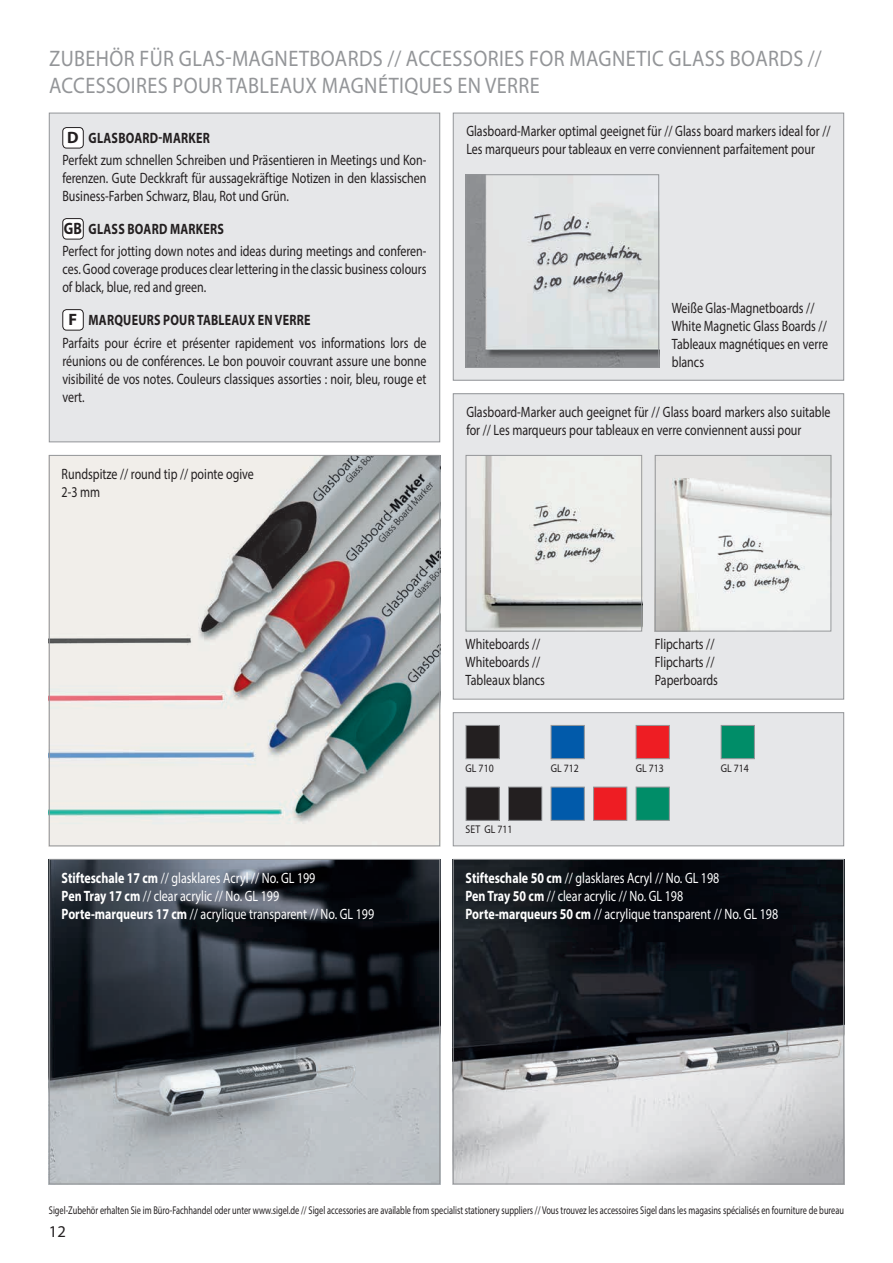
<style>
.page{position:relative;width:893px;height:1263px;background:#fff}
.page>*{position:absolute;margin:0;border:0;box-sizing:border-box;transform-origin:0 0}
.t1{font:22.5px/27px "Myriad Pro";letter-spacing:.02em;color:#939598;scale:.9 1}
.t2{font:16.5px "Myriad Pro";color:#231f20}
.t3{font:15px/18px "Myriad Pro";color:#231f20;scale:.8 1}
.t4{font:15px/18px "Myriad Pro";color:#fff;scale:.8 1}
.t5{font:11.25px "Myriad Pro";color:#231f20;scale:.74 1}
.t6{font:11.25px "Myriad Pro";color:#231f20;scale:.87 1}
.s1{font-weight:700;font-size:16.5px}
.s2{font-weight:700}
</style>
<div class="page">
<div style="left:49px;top:113px;width:391px;height:329px;background:#e6e7e9"></div>
<div style="left:63px;top:128px;width:20px;height:20px;background:#fff;border-radius:4px"></div>
<div style="left:62px;top:127px;width:22px;height:21px;border:1px solid #231f20;border-radius:4px"></div>
<div style="left:63px;top:219px;width:20px;height:20px;background:#fff;border-radius:4px"></div>
<div style="left:62px;top:218px;width:22px;height:21px;border:1px solid #231f20;border-radius:4px"></div>
<div style="left:63px;top:310px;width:20px;height:20px;background:#fff;border-radius:4px"></div>
<div style="left:62px;top:309px;width:22px;height:21px;border:1px solid #231f20;border-radius:4px"></div>
<div style="left:49px;top:113px;width:391px;height:329px;border:1px solid #939598"></div>
<div style="left:453px;top:113px;width:391px;height:267px;background:#e6e7e9"></div>
<div style="left:453px;top:113px;width:391px;height:268px;border:1px solid #939598"></div>
<img style="left:468px;top:176px;width:189px;height:190px">
<div style="left:466px;top:174px;width:193px;height:194px;border:1px solid #939598"></div>
<img style="left:51px;top:861px;width:387px;height:321px">
<div style="left:49px;top:859px;width:391px;height:325px;border:1px solid #939598"></div>
<img style="left:455px;top:861px;width:387px;height:321px">
<div style="left:453px;top:859px;width:391px;height:325px;border:1px solid #939598"></div>
<div style="left:453px;top:394px;width:391px;height:305px;background:#e6e7e9"></div>
<div style="left:453px;top:393px;width:391px;height:306px;border:1px solid #939598"></div>
<img style="left:482px;top:457px;width:158px;height:172px">
<div style="left:466px;top:455px;width:176px;height:176px;border:1px solid #939598"></div>
<img style="left:657px;top:457px;width:172px;height:172px">
<div style="left:655px;top:455px;width:176px;height:176px;border:1px solid #939598"></div>
<img style="left:51px;top:457px;width:387px;height:387px">
<div style="left:49px;top:455px;width:391px;height:391px;border:1px solid #939598"></div>
<div style="left:453px;top:712px;width:391px;height:134px;background:#e6e7e9;border:1px solid #939598"></div>
<div style="left:466px;top:725px;width:33px;height:34px;background:#231f20"></div>
<div style="left:466px;top:725px;width:34px;height:34px;border:1px solid #939598"></div>
<div style="left:551px;top:725px;width:34px;height:34px;background:#015aaa;border:1px solid #939598"></div>
<div style="left:636px;top:725px;width:34px;height:34px;background:#ee1d23;border:1px solid #939598"></div>
<div style="left:721px;top:725px;width:34px;height:34px;background:#008d68;border:1px solid #939598"></div>
<div style="left:466px;top:787px;width:33px;height:33px;background:#231f20"></div>
<div style="left:466px;top:787px;width:34px;height:34px;border:1px solid #939598"></div>
<div style="left:508px;top:787px;width:34px;height:33px;background:#231f20"></div>
<div style="left:508px;top:787px;width:34px;height:34px;border:1px solid #939598"></div>
<div style="left:551px;top:787px;width:34px;height:34px;background:#015aaa;border:1px solid #939598"></div>
<div style="left:593px;top:787px;width:34px;height:34px;background:#ee1d23;border:1px solid #939598"></div>
<div style="left:636px;top:787px;width:34px;height:34px;background:#008d68;border:1px solid #939598"></div>
<h1 class="t1" style="left:49px;top:44px;width:860px">ZUBEHÖR FÜR GLAS-MAGNETBOARDS // ACCESSORIES FOR MAGNETIC GLASS BOARDS //<br>ACCESSOIRES POUR TABLEAUX MAGNÉTIQUES EN VERRE</h1>
<p class="t3" style="left:62px;top:127px;width:457px;line-height:22.2px;text-indent:5px"><span class="s1">D</span> <span class="s2">GLASBOARD-MARKER<br></span>Perfekt zum schnellen Schreiben und Präsentieren in Meetings und Kon-</p>
<p class="t3" style="left:62px;top:169px;width:457px">ferenzen. Gute Deckkraft für aussagekräftige Notizen in den klassischen<br>Business-Farben Schwarz, Blau, Rot und Grün.</p>
<p class="t3" style="left:62px;top:218px;width:457px;line-height:22.2px"><span class="s1">GB</span> <span class="s2">GLASS BOARD MARKERS<br></span>Perfect for jotting down notes and ideas during meetings and conferen-</p>
<p class="t3" style="left:62px;top:260px;width:457px">ces. Good coverage produces clear lettering in the classic business colours of black, blue, red and green.</p>
<p class="t3" style="left:62px;top:309px;width:457px;line-height:22.2px;text-indent:6px"><span class="s1">F</span> <span class="s2">MARQUEURS POUR TABLEAUX EN VERRE<br></span>Parfaits pour écrire et présenter rapidement vos informations lors de</p>
<p class="t3" style="left:62px;top:351px;width:457px;text-align:justify">réunions ou de conférences. Le bon pouvoir couvrant assure une bonne visibilité de vos notes. Couleurs classiques assorties : noir, bleu, rouge et vert.</p>
<p class="t3" style="left:466px;top:122px;width:457px">Glasboard-Marker optimal geeignet für // Glass board markers ideal for //<br>Les marqueurs pour tableaux en verre conviennent parfaitement pour</p>
<p class="t3" style="left:672px;top:298px;width:197px">Weiße Glas-Magnetboards //<br>White Magnetic Glass Boards //<br>Tableaux magnétiques en verre blancs</p>
<p class="t3" style="left:62px;top:465px;width:242px">Rundspitze // round tip // pointe ogive<br>2-3 mm</p>
<p class="t3" style="left:466px;top:403px;width:457px">Glasboard-Marker auch geeignet für // Glass board markers also suitable for // Les marqueurs pour tableaux en verre conviennent aussi pour</p>
<p class="t3" style="left:466px;top:635px;width:101px">Whiteboards //<br>Whiteboards //<br>Tableaux blancs</p>
<p class="t3" style="left:655px;top:635px;width:80px">Flipcharts //<br>Flipcharts //<br>Paperboards</p>
<p class="t6" style="left:466px;top:761px;width:34px">GL 710</p>
<p class="t6" style="left:551px;top:761px;width:34px">GL 712</p>
<p class="t6" style="left:636px;top:761px;width:34px">GL 713</p>
<p class="t6" style="left:721px;top:761px;width:34px">GL 714</p>
<p class="t6" style="left:466px;top:823px;width:55px">SET GL 711</p>
<p class="t4" style="left:62px;top:869px;width:392px"><span class="s2">Stifteschale 17 cm</span> // glasklares Acryl // No. GL 199<br><span class="s2">Pen Tray 17 cm</span> // clear acrylic // No. GL 199<br><span class="s2">Porte-marqueurs 17 cm</span> // acrylique transparent // No. GL 199</p>
<p class="t4" style="left:466px;top:869px;width:392px"><span class="s2">Stifteschale 50 cm</span> // glasklares Acryl // No. GL 198<br><span class="s2">Pen Tray 50 cm</span> // clear acrylic // No. GL 198<br><span class="s2">Porte-marqueurs 50 cm</span> // acrylique transparent // No. GL 198</p>
<p class="t5" style="left:49px;top:1203px;width:1076px">Sigel-Zubehör erhalten Sie im Büro-Fachhandel oder unter www.sigel.de // Sigel accessories are available from specialist stationery suppliers // Vous trouvez les accessoires Sigel dans les magasins spécialisés en fourniture de bureau</p>
<p class="t2" style="left:49px;top:1221px;width:18px">12</p>
</div>
